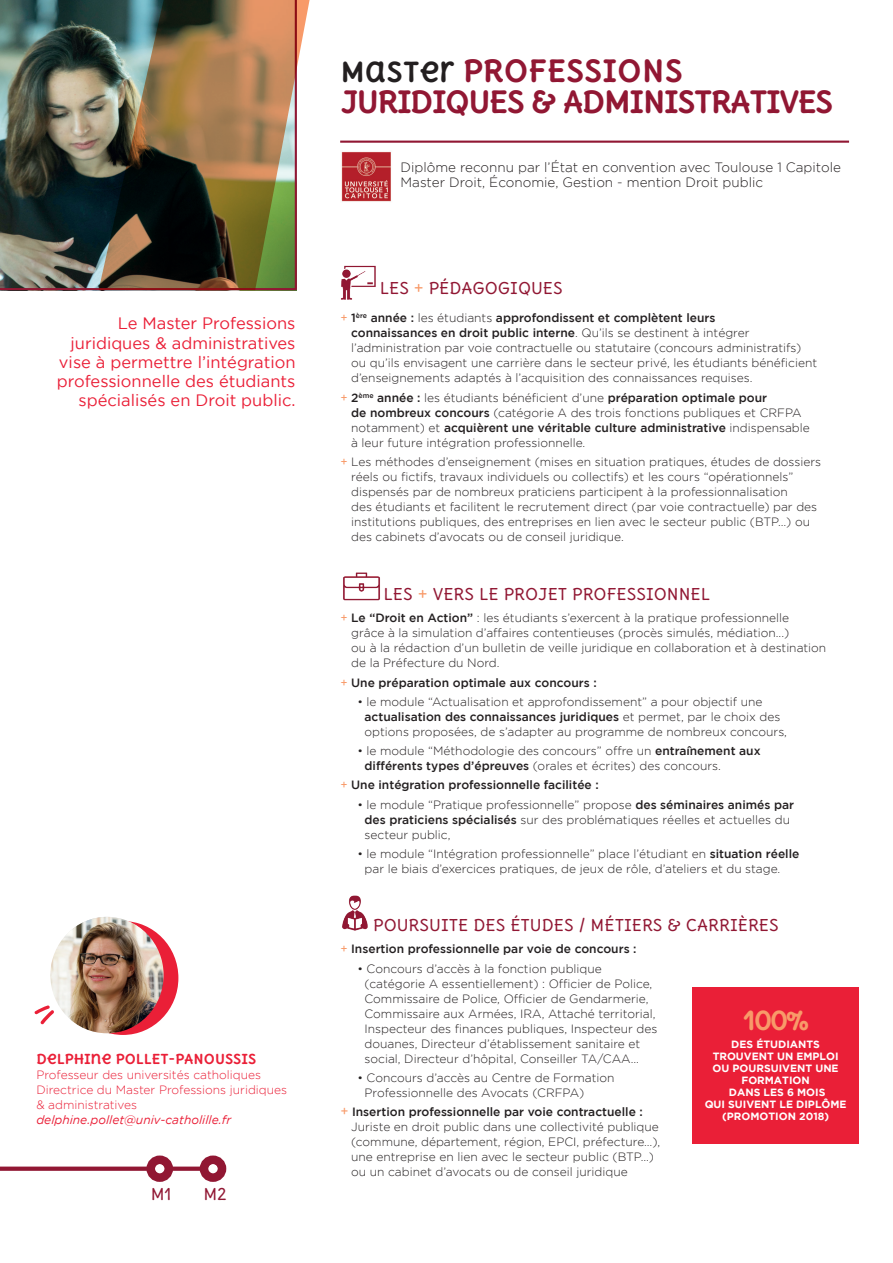
<style>
.page{position:relative;width:893px;height:1263px;background:#fff}
.page>*{position:absolute;margin:0;border:0;box-sizing:border-box;transform-origin:0 0}
.t1{font:700 30px/31.5px "Delius Unicase";letter-spacing:-.05em;color:#911733}
.t2{font:700 25.65px "Delius Unicase";color:#f89a69}
.t3{font:16.5px/19px "Gotham";color:#ea1f37;text-align:right}
.t4{font:15.9px "Delius Unicase";color:#911733}
.Style_de_paragraphe{font:300 13.5px "Gotham";color:#231f20}
.bloc_presentation{font:700 13.5px "Delius Unicase";color:#ea1f37}
.t5{font:300 12px/15px "Gotham";color:#231f20}
.t6{font:500 12px "Gotham";color:#231f20}
.bloc_presentation-2{font:300 12px/15px "Gotham";color:#ea1f37}
.bloc_presentation-3{font:italic 12px "Gotham";color:#ea1f37}
.t7{font:700 10.5px/12px "Gotham";color:#fff;text-align:center}
.s1{font-size:27px;color:#231f20}
.s2{font-size:16.5px;color:#f89a69}
.s3{font-family:"Delius Unicase";font-weight:400;color:#f89a69}
.s4{font-weight:500}
.s5{font-family:"Delius Unicase";font-weight:400;font-size:13.5px;color:#f89a69}
</style>
<div class="page">
<hr style="left:340px;top:141px;width:509px;height:2px;background:#911733">
<svg style="left:0;top:0;width:56px;height:290px;background:#515d53"></svg>
<img style="left:343px;top:572px;width:37px;height:28px">
<img style="left:341px;top:265px;width:35px;height:35px">
<svg style="left:34px;top:1005px;width:16px;height:20px"></svg>
<div style="left:68px;top:921px;width:110px;height:114px;background:#ea1f37;border-radius:50%"></div>
<img style="left:50px;top:917px;width:114px;height:116px">
<div style="left:0;top:1166px;width:219px;height:5px;background:#911733"></div>
<svg style="left:151px;top:1160px;width:18px;height:17px"></svg>
<div style="left:146px;top:1155px;width:27px;height:27px;border:8px solid #911733;border-radius:50%"></div>
<svg style="left:204px;top:1160px;width:18px;height:17px"></svg>
<div style="left:200px;top:1155px;width:26px;height:27px;border:8px solid #911733;border-radius:50%"></div>
<img style="left:56px;top:0;width:308px;height:290px">
<img style="left:340px;top:151px;width:51px;height:52px">
<img style="left:342px;top:895px;width:26px;height:35px">
<div style="left:692px;top:988px;width:167px;height:156px;background:#ea1f37"></div>
<p class="t3" style="left:57px;top:314px;width:240px">Le Master Professions juridiques &amp; administratives vise à permettre l’intégration professionnelle des étudiants spécialisés en Droit public.</p>
<p class="bloc_presentation" style="left:36px;top:1050px;width:221px">DELPHINE POLLET-PANOUSSIS</p>
<p class="bloc_presentation-2" style="left:36px;top:1067px;width:226px">Professeur des universités catholiques</p>
<p class="bloc_presentation-2" style="left:36px;top:1082px;width:252px">Directrice du Master Professions juridiques &amp; administratives</p>
<p class="bloc_presentation-3" style="left:36px;top:1113px;width:196px">delphine.pollet@univ-catholille.fr</p>
<p class="t4" style="left:151px;top:1184px;width:23px">M1</p>
<p class="t4" style="left:203px;top:1184px;width:25px">M2</p>
<p class="t1" style="left:340px;top:55px;width:495px"><span class="s1">MASTER</span> PROFESSIONS<br>JURIDIQUES &amp; ADMINISTRATIVES</p>
<p class="Style_de_paragraphe" style="left:401px;top:160px;width:442px">Diplôme reconnu par l’État en convention avec Toulouse 1 Capitole</p>
<p class="Style_de_paragraphe" style="left:401px;top:175px;width:364px">Master Droit, Économie, Gestion - mention Droit public</p>
<p class="t4" style="left:380px;top:278px;width:185px">LES <span class="s2">+</span> PÉDAGOGIQUES</p>
<p class="t5" style="left:351px;top:310px;width:468px;text-indent:-11px"><span class="s3">+</span> <span class="s4">1</span><sup>ère</sup> <span class="s4">année :</span> les étudiants <span class="s4">approfondissent et complètent leurs<br>connaissances en droit public interne</span>. Qu’ils se destinent à intégrer l’administration par voie contractuelle ou statutaire (concours administratifs) ou qu’ils envisagent une carrière dans le secteur privé, les étudiants bénéficient d’enseignements adaptés à l’acquisition des connaissances requises.</p>
<p class="t5" style="left:351px;top:390px;width:460px;text-indent:-11px"><span class="s3">+</span> <span class="s4">2</span><sup>ème</sup> <span class="s4">année :</span> les étudiants bénéficient d’une <span class="s4">préparation optimale pour<br>de nombreux concours</span> (catégorie A des trois fonctions publiques et CRFPA notamment) et <span class="s4">acquièrent une véritable culture administrative</span> indispensable à leur future intégration professionnelle.</p>
<p class="t5" style="left:351px;top:454px;width:471px;text-indent:-11px"><span class="s3">+</span> Les méthodes d’enseignement (mises en situation pratiques, études de dossiers réels ou fictifs, travaux individuels ou collectifs) et les cours “opérationnels” dispensés par de nombreux praticiens participent à la professionnalisation<br>des étudiants et facilitent le recrutement direct (par voie contractuelle) par des institutions publiques, des entreprises en lien avec le secteur public (BTP…) ou des cabinets d’avocats ou de conseil juridique.</p>
<p class="t4" style="left:383px;top:584px;width:328px">LES <span class="s2">+</span> VERS LE PROJET PROFESSIONNEL</p>
<p class="t5" style="left:351px;top:610px;width:477px;text-indent:-11px"><span class="s3">+</span> <span class="s4">Le “Droit en Action”</span> : les étudiants s’exercent à la pratique professionnelle<br>grâce à la simulation d’affaires contentieuses (procès simulés, médiation...)<br>ou à la rédaction d’un bulletin de veille juridique en collaboration et à destination de la Préfecture du Nord.</p>
<p class="t6" style="left:340px;top:676px;width:258px"><span class="s3">+</span> Une préparation optimale aux concours :</p>
<p class="t5" style="left:365px;top:694px;width:424px;text-indent:-7px">• le module “Actualisation et approfondissement” a pour objectif une <span class="s4">actualisation des connaissances juridiques</span> et permet, par le choix des options proposées, de s’adapter au programme de nombreux concours,</p>
<p class="t5" style="left:365px;top:743px;width:398px;text-indent:-7px">• le module “Méthodologie des concours” offre un <span class="s4">entraînement aux différents types d’épreuves</span> (orales et écrites) des concours.</p>
<p class="t6" style="left:340px;top:778px;width:260px"><span class="s3">+</span> Une intégration professionnelle facilitée :</p>
<p class="t5" style="left:365px;top:797px;width:431px;text-indent:-7px">• le module “Pratique professionnelle” propose <span class="s4">des séminaires animés par des praticiens spécialisés</span> sur des problématiques réelles et actuelles du secteur public,</p>
<p class="t5" style="left:365px;top:846px;width:436px;text-indent:-7px">• le module “Intégration professionnelle” place l’étudiant en <span class="s4">situation réelle </span>par le biais d’exercices pratiques, de jeux de rôle, d’ateliers et du stage.</p>
<p class="t4" style="left:373px;top:914px;width:407px">POURSUITE DES ÉTUDES / MÉTIERS &amp; CARRIÈRES</p>
<p class="t6" style="left:340px;top:942px;width:298px"><span class="s3">+</span> Insertion professionnelle par voie de concours :</p>
<p class="t5" style="left:365px;top:961px;width:294px;text-indent:-7px">• Concours d’accès à la fonction publique (catégorie A essentiellement) : Officier de Police, Commissaire de Police, Officier de Gendarmerie, Commissaire aux Armées, IRA, Attaché territorial, Inspecteur des finances publiques, Inspecteur des douanes, Directeur d’établissement sanitaire et social, Directeur d’hôpital, Conseiller TA/CAA…</p>
<p class="t5" style="left:365px;top:1070px;width:251px;text-indent:-7px">• Concours d’accès au Centre de Formation<br>Professionnelle des Avocats (CRFPA)</p>
<p class="t5" style="left:351px;top:1104px;width:311px;text-indent:-11px"><span class="s5">+</span> <span class="s4">Insertion professionnelle par voie contractuelle :<br></span>Juriste en droit public dans une collectivité publique (commune, département, région, EPCI, préfecture…), une entreprise en lien avec le secteur public (BTP…) ou un cabinet d’avocats ou de conseil juridique</p>
<p class="t2" style="left:743px;top:1003px;width:68px">100%</p>
<p class="t7" style="left:705px;top:1038px;width:143px">DES ÉTUDIANTS<br>TROUVENT UN EMPLOI<br>OU POURSUIVENT UNE<br>FORMATION<br>DANS LES 6 MOIS<br>QUI SUIVENT LE DIPLÔME (PROMOTION 2018)</p>
</div>
